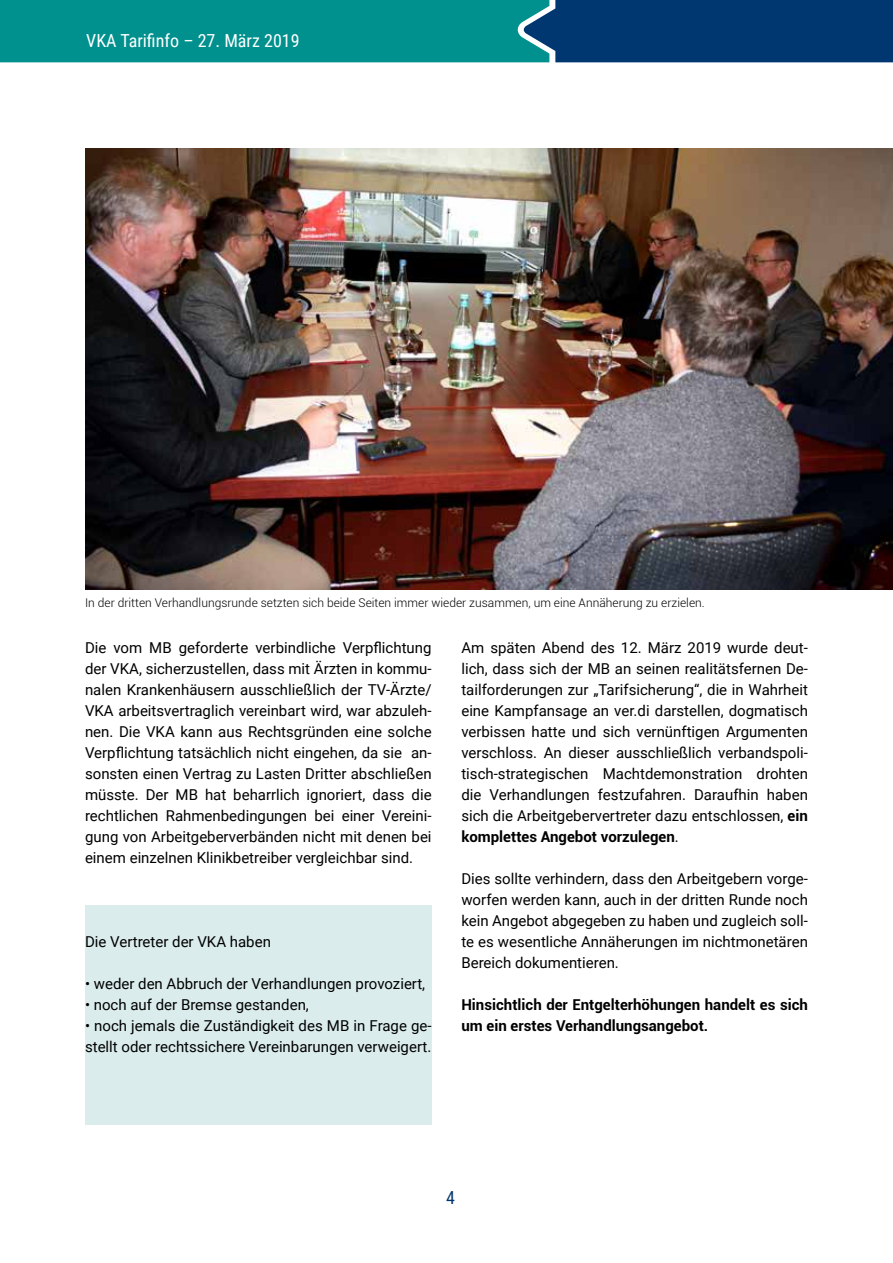
<style>
.page{position:relative;width:893px;height:1263px;background:#fff}
.page>*{position:absolute;margin:0;border:0;box-sizing:border-box;transform-origin:0 0}
.t1{font:18px "Roboto Condensed";color:#fff}
.t2{font:18px "Roboto Condensed";color:#003770}
.t3{font:15px/21px "Roboto";color:#000;text-align:justify}
.t4{font:700 15px/21px "Roboto";color:#000}
.t5{font:300 12px "Roboto";color:#000}
.s1{font-weight:700}
</style>
<div class="page">
<svg style="left:0;top:0;width:893px;height:62px;background:#026e83"></svg>
<img style="left:85px;top:149px;width:808px;height:441px">
<div style="left:85px;top:905px;width:347px;height:220px;background:#dbecec"></div>
<p class="t1" style="left:86px;top:28px;width:215px">VKA Tarifinfo – 27. März 2019</p>
<p class="t5" style="left:85px;top:595px;width:621px">In der dritten Verhandlungsrunde setzten sich beide Seiten immer wieder zusammen, um eine Annäherung zu erzielen.</p>
<p class="t3" style="left:85px;top:636px;width:348px">Die vom MB geforderte verbindliche Verpflichtung der VKA, sicherzustellen, dass mit Ärzten in kommu&shy;nalen Krankenhäusern ausschließlich der TV-Ärzte/ VKA arbeitsvertraglich vereinbart wird, war abzuleh&shy;nen. Die VKA kann aus Rechtsgründen eine solche Verpflichtung tatsächlich nicht eingehen, da sie an&shy;sonsten einen Vertrag zu Lasten Dritter abschließen müsste. Der MB hat beharrlich ignoriert, dass die rechtlichen Rahmenbedingungen bei einer Vereini&shy;gung von Arbeitgeberverbänden nicht mit denen bei einem einzelnen Klinikbetreiber vergleichbar sind.</p>
<p class="t3" style="left:85px;top:930px;width:187px">Die Vertreter der VKA haben</p>
<p class="t3" style="left:85px;top:972px;width:342px">• weder den Abbruch der Verhandlungen provoziert,</p>
<p class="t3" style="left:85px;top:993px;width:225px">• noch auf der Bremse gestanden,</p>
<p class="t3" style="left:85px;top:1014px;width:348px">• noch jemals die Zuständigkeit des MB in Frage ge&shy;stellt oder rechtssichere Vereinbarungen verweigert.</p>
<p class="t3" style="left:461px;top:636px;width:348px">Am späten Abend des 12. März 2019 wurde deut&shy;lich, dass sich der MB an seinen realitätsfernen De&shy;tailforderungen zur „Tarifsicherung“, die in Wahrheit eine Kampfansage an ver.di darstellen, dogmatisch verbissen hatte und sich vernünftigen Argumenten verschloss. An dieser ausschließlich verbandspoli&shy;tisch-strategischen Machtdemonstration drohten die Verhandlungen festzufahren. Daraufhin haben sich die Arbeitgebervertreter dazu entschlossen, <span class="s1">ein komplettes Angebot vorzulegen</span>.</p>
<p class="t3" style="left:461px;top:867px;width:348px">Dies sollte verhindern, dass den Arbeitgebern vorge&shy;worfen werden kann, auch in der dritten Runde noch kein Angebot abgegeben zu haben und zugleich soll&shy;te es wesentliche Annäherungen im nichtmonetären Bereich dokumentieren.</p>
<p class="t4" style="left:461px;top:993px;width:348px">Hinsichtlich der Entgelterhöhungen handelt es sich um ein erstes Verhandlungsangebot.</p>
<p class="t2" style="left:446px;top:1185px;width:10px">4</p>
</div>
